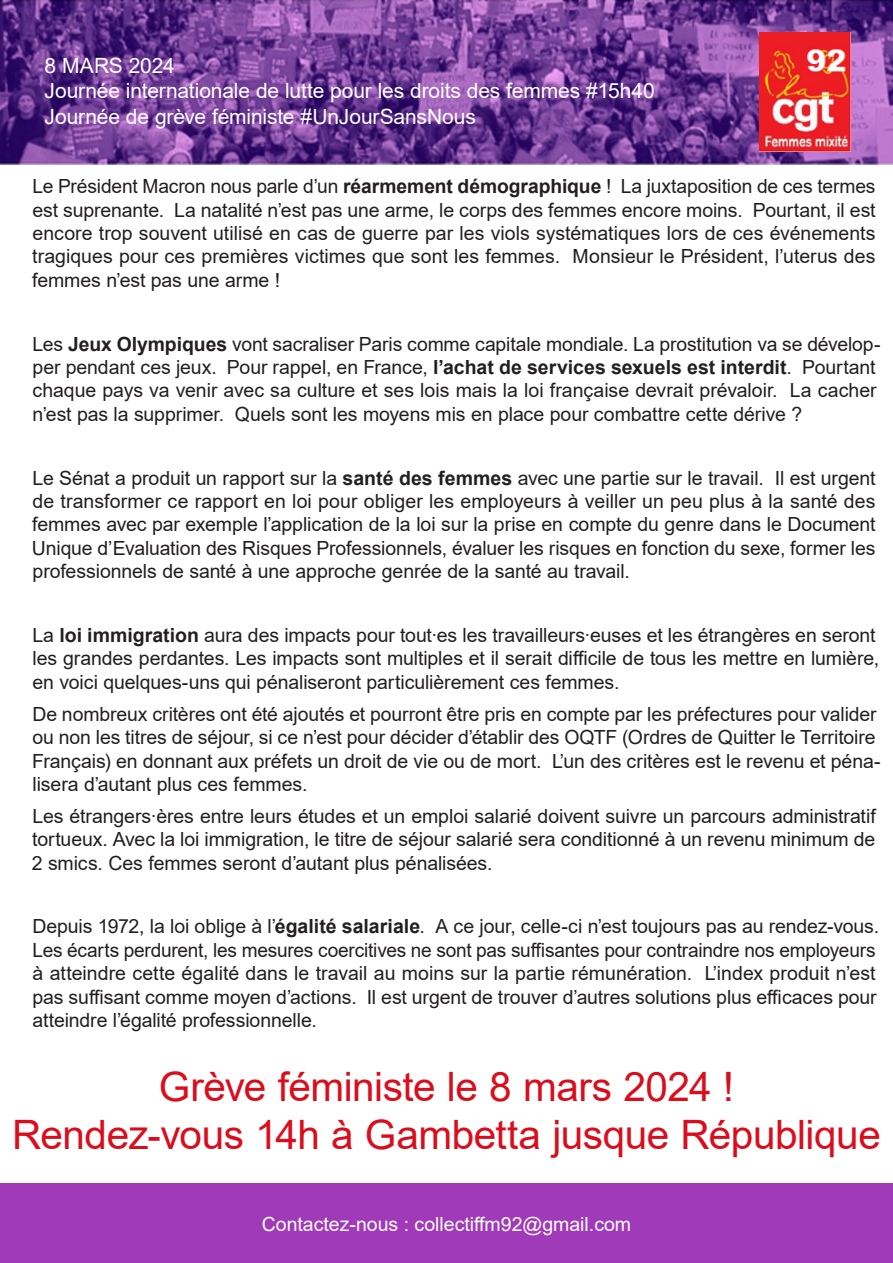
<style>
.page{position:relative;width:893px;height:1263px;background:#fff}
.page>*{position:absolute;margin:0;border:0;box-sizing:border-box;transform-origin:0 0}
.t1{font:40.5px/48.6px "Arial";letter-spacing:-.01em;color:#db0d1c;text-align:center}
.FM92_-_Titres{font:21px "Arial";letter-spacing:-.005em;color:#fff}
.FM92_-_Textes{font:19.5px/23.4px "Arial";letter-spacing:-.005em;color:#231f20}
.FM92_-_Contacteznous{font:19.5px "Arial";color:#fff}
.s1{font-weight:700}
</style>
<div class="page">
<img style="left:0;top:0;width:893px;height:164px">
<img style="left:760px;top:33px;width:90px;height:118px">
<div style="left:0;top:1184px;width:893px;height:79px;background:#a13ab8"></div>
<p class="FM92_-_Titres" style="left:45px;top:51px;width:132px">8 MARS 2024</p>
<p class="FM92_-_Titres" style="left:45px;top:76px;width:612px">Journée internationale de lutte pour les droits des femmes #15h40</p>
<p class="FM92_-_Titres" style="left:45px;top:102px;width:433px">Journée de grève féministe #UnJourSansNous</p>
<p class="FM92_-_Textes" style="left:32px;top:174px;width:845px;text-align:justify">Le Président Macron nous parle d’un <span class="s1">réarmement démographique</span> ! La juxtaposition de ces termes est suprenante. La natalité n’est pas une arme, le corps des femmes encore moins. Pourtant, il est encore trop souvent utilisé en cas de guerre par les viols systématiques lors de ces événements tragiques pour ces premières victimes que sont les femmes. Monsieur le Président, l’uterus des femmes n’est pas une arme !</p>
<p class="FM92_-_Textes" style="left:32px;top:332px;width:850px">Les <span class="s1">Jeux Olympiques</span> vont sacraliser Paris comme capitale mondiale. La prostitution va se dévelop&shy;per pendant ces jeux. Pour rappel, en France, <span class="s1">l’achat de services sexuels est interdit</span>. Pourtant chaque pays va venir avec sa culture et ses lois mais la loi française devrait prévaloir. La cacher n’est pas la supprimer. Quels sont les moyens mis en place pour combattre cette dérive ?</p>
<p class="FM92_-_Textes" style="left:32px;top:466px;width:845px;text-align:justify">Le Sénat a produit un rapport sur la <span class="s1">santé des femmes</span> avec une partie sur le travail. Il est urgent de transformer ce rapport en loi pour obliger les employeurs à veiller un peu plus à la santé des femmes avec par exemple l’application de la loi sur la prise en compte du genre dans le Document Unique d’Evaluation des Risques Professionnels, évaluer les risques en fonction du sexe, former les professionnels de santé à une approche genrée de la santé au travail.</p>
<p class="FM92_-_Textes" style="left:32px;top:623px;width:848px">La <span class="s1">loi immigration</span> aura des impacts pour tout·es les travailleurs·euses et les étrangères en seront les grandes perdantes. Les impacts sont multiples et il serait difficile de tous les mettre en lumière, en voici quelques-uns qui pénaliseront particulièrement ces femmes.</p>
<p class="FM92_-_Textes" style="left:32px;top:702px;width:850px">De nombreux critères ont été ajoutés et pourront être pris en compte par les préfectures pour valider ou non les titres de séjour, si ce n’est pour décider d’établir des OQTF (Ordres de Quitter le Territoire Français) en donnant aux préfets un droit de vie ou de mort. L’un des critères est le revenu et péna&shy;lisera d’autant plus ces femmes.</p>
<p class="FM92_-_Textes" style="left:32px;top:804px;width:845px;text-align:justify">Les étrangers·ères entre leurs études et un emploi salarié doivent suivre un parcours administratif tortueux. Avec la loi immigration, le titre de séjour salarié sera conditionné à un revenu minimum de 2 smics. Ces femmes seront d’autant plus pénalisées.</p>
<p class="FM92_-_Textes" style="left:32px;top:915px;width:848px">Depuis 1972, la loi oblige à l’<span class="s1">égalité salariale</span>. A ce jour, celle-ci n’est toujours pas au rendez-vous.<br>Les écarts perdurent, les mesures coercitives ne sont pas suffisantes pour contraindre nos employeurs à atteindre cette égalité dans le travail au moins sur la partie rémunération. L’index produit n’est pas suffisant comme moyen d’actions. Il est urgent de trouver d’autres solutions plus efficaces pour atteindre l’égalité professionnelle.</p>
<h1 class="t1" style="left:12px;top:1062px;width:870px">Grève féministe le 8 mars 2024 !<br>Rendez-vous 14h à Gambetta jusque République</h1>
<p class="FM92_-_Contacteznous" style="left:262px;top:1210px;width:371px">Contactez-nous : collectiffm92@gmail.com</p>
</div>
